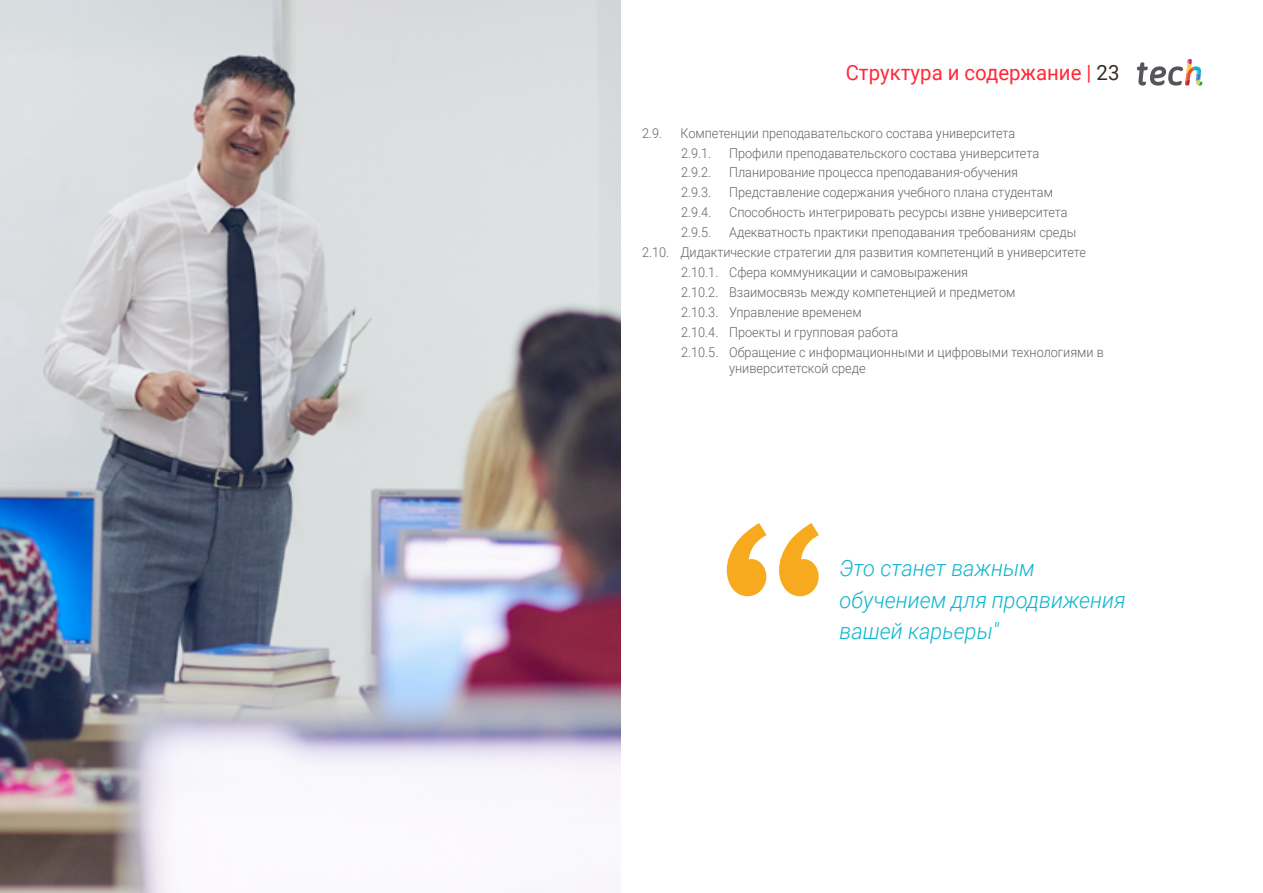
<style>
.page{position:relative;width:1263px;height:893px;background:#fff}
.page>*{position:absolute;margin:0;border:0;box-sizing:border-box;transform-origin:0 0}
.t1{font:italic 300 22.5px/31.5px "Roboto";color:#0fb6cf}
.t2{font:21px "Roboto";color:#ff293a}
.t3{font:300 13.5px/20px "Roboto";color:#61646a;scale:.94 1}
.s1{color:#312e20}
</style>
<div class="page">
<img style="left:0;top:0;width:621px;height:893px">
<svg style="left:1137px;top:59px;width:65px;height:27px"></svg>
<svg style="left:727px;top:523px;width:92px;height:73px"></svg>
<h2 class="t2" style="left:846px;top:57px;width:275px">Структура и содержание | <span class="s1">23</span></h2>
<p class="t3" style="left:642px;top:122px;width:23px">2.9.</p>
<p class="t3" style="left:680px;top:122px;width:358px">Компетенции преподавательского состава университета<br>2.9.1.</p>
<p class="t3" style="left:729px;top:142px;width:331px">Профили преподавательского состава университета</p>
<p class="t3" style="left:681px;top:162px;width:34px">2.9.2.</p>
<p class="t3" style="left:729px;top:162px;width:309px">Планирование процесса преподавания-обучения</p>
<p class="t3" style="left:681px;top:182px;width:34px">2.9.3.</p>
<p class="t3" style="left:729px;top:182px;width:346px">Представление содержания учебного плана студентам</p>
<p class="t3" style="left:681px;top:202px;width:34px">2.9.4.</p>
<p class="t3" style="left:729px;top:202px;width:362px">Способность интегрировать ресурсы извне университета</p>
<p class="t3" style="left:681px;top:222px;width:34px">2.9.5.</p>
<p class="t3" style="left:729px;top:222px;width:371px">Адекватность практики преподавания требованиям среды</p>
<p class="t3" style="left:642px;top:242px;width:474px">2.10. Дидактические стратегии для развития компетенций в университете</p>
<p class="t3" style="left:681px;top:262px;width:307px">2.10.1. Сфера коммуникации и самовыражения</p>
<p class="t3" style="left:681px;top:282px;width:357px">2.10.2. Взаимосвязь между компетенцией и предметом</p>
<p class="t3" style="left:681px;top:302px;width:194px">2.10.3. Управление временем</p>
<p class="t3" style="left:681px;top:321px;width:233px">2.10.4. Проекты и групповая работа</p>
<p class="t3" style="left:681px;top:341px;width:451px">2.10.5. Обращение с информационными и цифровыми технологиями в</p>
<p class="t3" style="left:729px;top:358px;width:147px">университетской среде</p>
<h1 class="t1" style="left:839px;top:552px;width:288px">Это станет важным обучением для продвижения вашей карьеры"</h1>
</div>
